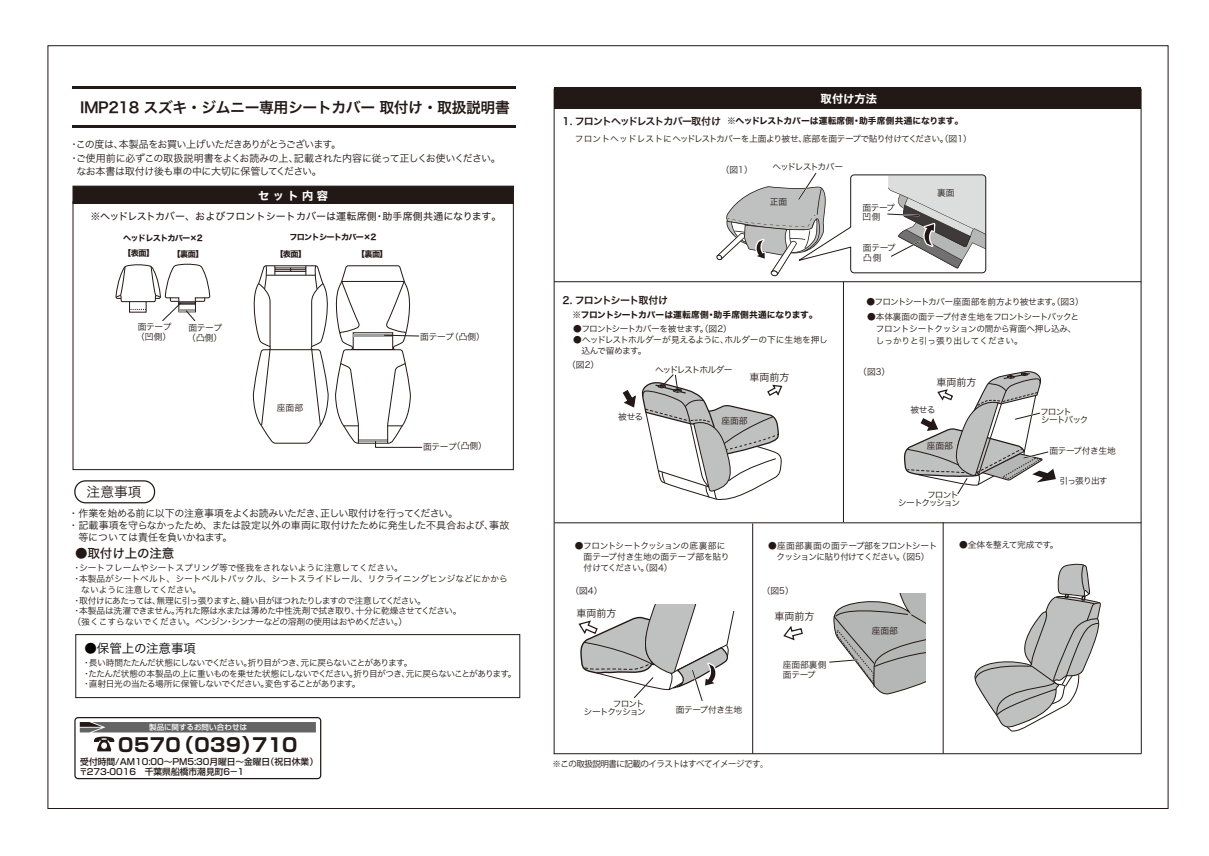
<style>
.page{position:relative;width:1209px;height:856px;background:#fff}
.page>*{position:absolute;margin:0;border:0;box-sizing:border-box;transform-origin:0 0}
.t1{font:700 18.75px "Shin Go Pro";letter-spacing:.02em;color:#221815}
.t2{font:14.88px "Hira Kaku Pro N W6";letter-spacing:-.025em;color:#221815}
.t3{font:13.75px "Hira Kaku Pro N W3";color:#221815}
.t4{font:12.5px "Hira Kaku Pro N W3";color:#040000}
.t5{font:12.5px "Hira Kaku Pro N W5";color:#221815}
.t6{font:11.25px "Hiragino Sans W7";letter-spacing:.16em;color:#fff}
.t7{font:10px "Hira Kaku Pro N W3";letter-spacing:-.04em;color:#221815}
.t8{font:10px "Hiragino Sans W4";letter-spacing:.005em;color:#221815}
.t9{font:10px "Hira Kaku Pro N W3";letter-spacing:-.08em;color:#221815}
.t10{font:10px "Hira Kaku Pro N W6";letter-spacing:-.075em;color:#231815}
.t11{font:10px "Hira Kaku Pro N W3";color:#231815}
.t12{font:8.75px/12.5px "Hira Kaku Pro N W3";letter-spacing:-.045em;color:#231815}
.t13{font:8.75px/10.6px "Hiragino Sans W3";letter-spacing:-.045em;color:#221815}
.t14{font:8.75px/10.5px "Hira Kaku Pro N W3";letter-spacing:-.07em;color:#221815}
.t15{font:8.75px "Hira Kaku Pro N W3";color:#221815}
.t16{font:8.75px "Hiragino Sans W7";letter-spacing:.005em;color:#221815}
.t17{font:500 8.75px/10.5px "Shin Go Pro";color:#221815}
.t18{font:8.75px/11px "Hira Kaku Pro N W3";letter-spacing:-.025em;color:#231815}
.t19{font:8.75px "Hira Kaku Pro N W3";letter-spacing:-.08em;color:#221815}
.t20{font:8.75px/11.2px "Hira Kaku Pro N W3";letter-spacing:-.09em;color:#231815;text-align:center}
.t21{font:8.75px "Hira Kaku Pro N W3";letter-spacing:-.07em;color:#231815}
.t22{font:8.75px/8.1px "Hira Kaku Pro N W3";letter-spacing:-.13em;color:#231815;text-align:right}
.t23{font:8.75px "Hira Kaku Pro N W3";letter-spacing:-.08em;color:#231815}
.t24{font:8.75px "Hira Kaku Pro N W3";letter-spacing:-.14em;color:#231815}
.t25{font:8.75px/7.6px "Hira Kaku Pro N W3";letter-spacing:-.105em;color:#231815}
.t26{font:8.75px "Hiragino Sans W3";letter-spacing:-.125em;color:#221815}
.t27{font:8.75px/10.2px "Hira Kaku Pro N W3";color:#231815}
.t28{font:8.75px "Hira Kaku Pro N W3";letter-spacing:-.04em;color:#221815}
.t29{font:8.5px "Koz Go Pr 6 N";letter-spacing:-.06em;color:#221815}
.t30{font:8.12px "Hiragino Sans W7";letter-spacing:-.095em;color:#221815}
.t31{font:500 7.5px "Shin Go Pro";letter-spacing:.015em;color:#fff}
</style>
<div class="page">
<div style="left:73px;top:186px;width:441px;height:18px;background:#221815;border:1px solid #221815"></div>
<hr style="left:72px;top:86px;width:444px;height:3px;background:#221815">
<hr style="left:72px;top:125px;width:444px;height:3px;background:#221815">
<svg style="left:553px;top:88px;width:589px;height:666px"></svg>
<div style="left:554px;top:87px;width:587px;height:22px;background:#221815"></div>
<hr style="left:554px;top:281px;width:587px;height:1px;background:#221815">
<div style="left:74px;top:717px;width:247px;height:62px;border:1px solid #221815;border-radius:3px"></div>
<svg style="left:80px;top:722px;width:236px;height:29px"></svg>
<div style="left:75px;top:634px;width:445px;height:64px;border:1px solid #221815"></div>
<hr style="left:843px;top:282px;width:1px;height:240px;background:#221815">
<div style="left:619px;top:543px;width:103px;height:60px;background:#fff"></div>
<hr style="left:554px;top:522px;width:587px;height:1px;background:#221815">
<svg style="left:782px;top:624px;width:21px;height:17px"></svg>
<svg style="left:828px;top:593px;width:97px;height:102px"></svg>
<hr style="left:752px;top:523px;width:1px;height:230px;background:#221815">
<hr style="left:943px;top:522px;width:1px;height:231px;background:#221815">
<svg style="left:622px;top:374px;width:161px;height:127px"></svg>
<svg style="left:577px;top:555px;width:168px;height:147px"></svg>
<svg style="left:115px;top:263px;width:95px;height:58px"></svg>
<svg style="left:965px;top:562px;width:139px;height:170px"></svg>
<svg style="left:903px;top:370px;width:153px;height:125px"></svg>
<div style="left:74px;top:480px;width:81px;height:23px;border:1px solid #221815;border-radius:11px"></div>
<svg style="left:252px;top:265px;width:170px;height:183px"></svg>
<svg style="left:716px;top:171px;width:270px;height:105px"></svg>
<h2 class="t2" style="left:80px;top:94px;width:431px">IMP218 スズキ・ジムニー専用シートカバー 取付け・取扱説明書</h2>
<p class="t9" style="left:69px;top:135px;width:273px">・この度は、本製品をお買い上げいただきありがとうございます。</p>
<p class="t7" style="left:69px;top:149px;width:433px">・ご使用前に必ずこの取扱説明書をよくお読みの上、記載された内容に従って正しくお使いください。</p>
<p class="t7" style="left:76px;top:163px;width:247px">なお本書は取付け後も車の中に大切に保管してください。</p>
<p class="t6" style="left:258px;top:187px;width:71px">セット内容</p>
<p class="t8" style="left:91px;top:208px;width:412px">※ヘッドレストカバー、およびフロントシートカバーは運転席側・助手席側共通になります。</p>
<p class="t30" style="left:123px;top:232px;width:81px">ヘッドレストカバー×2</p>
<p class="t30" style="left:289px;top:230px;width:89px">フロントシートカバー×2</p>
<p class="t30" style="left:123px;top:246px;width:32px">【表面】</p>
<p class="t30" style="left:173px;top:247px;width:32px">【裏面】</p>
<p class="t30" style="left:275px;top:247px;width:32px">【表面】</p>
<p class="t30" style="left:357px;top:247px;width:32px">【裏面】</p>
<p class="t13" style="left:136px;top:321px;width:37px;line-height:10.2px">面テープ（凹側）</p>
<p class="t13" style="left:187px;top:321px;width:36px">面テープ（凸側）</p>
<p class="t13" style="left:420px;top:331px;width:66px">面テープ（凸側）</p>
<h3 class="t3" style="left:87px;top:480px;width:56px">注意事項</h3>
<p class="t28" style="left:277px;top:399px;width:28px">座面部</p>
<p class="t13" style="left:423px;top:440px;width:65px">面テープ（凸側）</p>
<p class="t7" style="left:68px;top:504px;width:391px">・作業を始める前に以下の注意事項をよくお読みいただき、正しい取付けを行ってください。</p>
<p class="t7" style="left:68px;top:516px;width:442px">・記載事項を守らなかったため、または設定以外の車両に取付けたために発生した不具合および、事故</p>
<p class="t7" style="left:78px;top:528px;width:156px">等については責任を負いかねます。</p>
<h3 class="t5" style="left:75px;top:542px;width:101px">●取付け上の注意</h3>
<p class="t15" style="left:72px;top:560px;width:332px">・シートフレームやシートスプリング等で怪我をされないように注意してください。</p>
<p class="t15" style="left:72px;top:571px;width:437px">・本製品がシートベルト、シートベルトバックル、シートスライドレール、リクライニングヒンジなどにかから</p>
<p class="t15" style="left:81px;top:581px;width:121px">ないように注意してください。</p>
<p class="t19" style="left:72px;top:592px;width:355px">・取付けにあたっては、無理に引っ張りますと、縫い目がほつれたりしますので注意してください。</p>
<p class="t13" style="left:72px;top:605px;width:390px">・本製品は洗濯できません。汚れた際は水または薄めた中性洗剤で拭き取り、十分に乾燥させてください。（強くこすらないでください。ベンジン・シンナーなどの溶剤の使用はおやめください。）</p>
<h3 class="t4" style="left:84px;top:636px;width:113px">●保管上の注意事項</h3>
<p class="t14" style="left:82px;top:657px;width:436px">・長い時間たたんだ状態にしないでください。折り目がつき、元に戻らないことがあります。<br>・たたんだ状態の本製品の上に重いものを乗せた状態にしないでください。折り目がつき、元に戻らないことがあります。・直射日光の当たる場所に保管しないでください。変色することがあります。</p>
<p class="t31" style="left:149px;top:721px;width:100px">製品に関するお問い合わせは</p>
<h1 class="t1" style="left:118px;top:729px;width:181px">0570（039）710</h1>
<p class="t17" style="left:79px;top:755px;width:240px">受付時間/AM10:00～PM5:30月曜日～金曜日（祝日休業）〒273-0016　千葉県船橋市潮見町6－1</p>
<p class="t6" style="left:820px;top:89px;width:58px">取付け方法</p>
<p class="t10" style="left:562px;top:112px;width:160px">1. フロントヘッドレストカバー取付け</p>
<p class="t16" style="left:727px;top:114px;width:238px">※ヘッドレストカバーは運転席側・助手席側共通になります。</p>
<p class="t12" style="left:575px;top:132px;width:398px">フロントヘッドレストにヘッドレストカバーを上面より被せ、底部を面テープで貼り付けてください（。図1）</p>
<p class="t13" style="left:721px;top:164px;width:33px">（図1）</p>
<p class="t26" style="left:772px;top:159px;width:72px">ヘッドレストカバー</p>
<p class="t12" style="left:770px;top:195px;width:19px">正面</p>
<p class="t10" style="left:562px;top:291px;width:107px">2. フロントシート取付け</p>
<p class="t23" style="left:573px;top:321px;width:160px">●フロントシートカバーを被せます（。図2）</p>
<p class="t12" style="left:581px;top:333px;width:248px;line-height:11.2px;text-indent:-8px">●ヘッドレストホルダーが見えるように、ホルダーの下に生地を押し込んで留めます。</p>
<p class="t24" style="left:655px;top:361px;width:79px">ヘッドレストホルダー</p>
<p class="t16" style="left:572px;top:308px;width:247px">※フロントシートカバーは運転席側・助手席側共通になります。</p>
<p class="t13" style="left:567px;top:359px;width:33px">（図2）</p>
<p class="t11" style="left:749px;top:368px;width:41px">車両前方</p>
<p class="t12" style="left:618px;top:409px;width:27px">被せる</p>
<p class="t12" style="left:721px;top:413px;width:28px">座面部</p>
<p class="t12" style="left:862px;top:201px;width:34px">面テープ</p>
<p class="t12" style="left:862px;top:210px;width:20px">凹側</p>
<p class="t12" style="left:863px;top:241px;width:34px">面テープ</p>
<p class="t12" style="left:863px;top:251px;width:20px">凸側</p>
<p class="t12" style="left:937px;top:186px;width:19px">裏面</p>
<p class="t21" style="left:866px;top:294px;width:219px">●フロントシートカバー座面部を前方より被せます（。図3）</p>
<p class="t12" style="left:875px;top:309px;width:205px;text-indent:-9px">●本体裏面の面テープ付き生地をフロントシートバックとフロントシートクッションの間から背面へ押し込み、しっかりと引っ張り出してください。</p>
<p class="t13" style="left:858px;top:366px;width:33px">（図3）</p>
<p class="t11" style="left:936px;top:373px;width:41px">車両前方</p>
<p class="t12" style="left:910px;top:403px;width:27px">被せる</p>
<p class="t12" style="left:927px;top:438px;width:28px">座面部</p>
<p class="t22" style="left:898px;top:489px;width:64px">フロント<br>シートクッション</p>
<p class="t25" style="left:1040px;top:407px;width:50px">フロント<br>シートバック</p>
<p class="t12" style="left:1049px;top:443px;width:68px">面テープ付き生地</p>
<p class="t12" style="left:1059px;top:473px;width:50px">引っ張り出す</p>
<p class="t18" style="left:584px;top:539px;width:148px;text-indent:-9px">●フロントシートクッションの底裏部に面テープ付き生地の面テープ部を貼り付けてください（。図4）</p>
<p class="t13" style="left:570px;top:585px;width:34px">（図4）</p>
<p class="t11" style="left:576px;top:604px;width:41px">車両前方</p>
<p class="t22" style="left:584px;top:698px;width:64px">フロント<br>シートクッション</p>
<p class="t12" style="left:676px;top:702px;width:68px">面テープ付き生地</p>
<p class="t20" style="left:768px;top:539px;width:171px">●座面部裏面の面テープ部をフロントシートクッションに貼り付けてください。（図5）</p>
<p class="t12" style="left:959px;top:538px;width:101px">●全体を整えて完成です。</p>
<p class="t13" style="left:762px;top:585px;width:33px">（図5）</p>
<p class="t11" style="left:774px;top:607px;width:41px">車両前方</p>
<p class="t27" style="left:783px;top:659px;width:45px">座面部裏側面テープ</p>
<p class="t12" style="left:872px;top:624px;width:28px">座面部</p>
<p class="t29" style="left:552px;top:759px;width:218px">※この取扱説明書に記載のイラストはすべてイメージです。</p>
</div>
